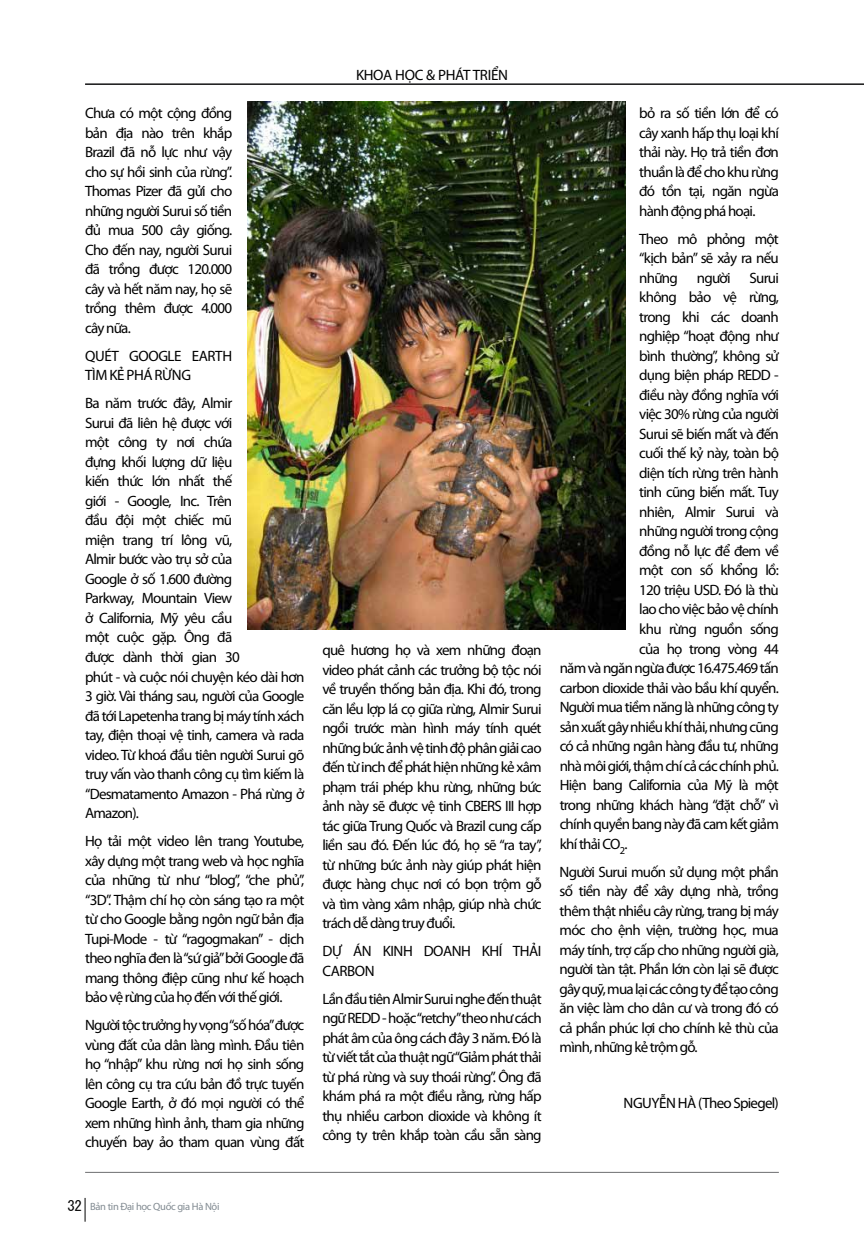
<style>
.page{position:relative;width:864px;height:1242px;background:#fff}
.page>*{position:absolute;margin:0;border:0;box-sizing:border-box;transform-origin:0 0}
.t1{font:15px/19.5px "Myriad Pro";letter-spacing:-.05em;color:#000;text-align:justify}
.t2{font:15px/19.5px "Myriad Pro";letter-spacing:-.03em;color:#000}
.t3{font:15px "Myriad Pro";letter-spacing:-.02em;color:#000}
.t4{font:10.5px "Myriad Pro";letter-spacing:-.03em;color:#828b92}
.s1{font-family:"MS Gothic";font-size:14.25px;color:#000}
</style>
<div class="page">
<img style="left:247px;top:101px;width:378px;height:528px">
<hr style="left:85px;top:1172px;width:693px;height:1px;background:#6d6e71">
<svg style="left:85px;top:1198px;width:1px;height:23px"></svg>
<hr style="left:85px;top:84px;width:778px;height:1px;background:#0a0a0b">
<p class="t1" style="left:85px;top:103px;width:149px">Chưa có một cộng đồng bản địa nào trên khắp Brazil đã nỗ lực như vậy cho sự hồi sinh của rừng”.<br>Thomas Pizer đã gửi cho những người Surui số tiền đủ mua 500 cây giống.<br>Cho đến nay, người Surui đã trồng được 120.000 cây và hết năm nay, họ sẽ trồng thêm được 4.000 cây nữa.</p>
<p class="t2" style="left:85px;top:346px;width:148px">Quét Google Earth tìm kẻ phá rừng</p>
<p class="t1" style="left:85px;top:393px;width:221px;text-align:left">Ba năm trước đây, Almir<br>Surui đã liên hệ được với<br>một công ty nơi chứa<br>đựng khối lượng dữ liệu<br>kiến thức lớn nhất thế<br>giới - Google, I nc. Trên<br>đầu đội một chiếc mũ<br>miện trang trí lông vũ,<br>Almir bước vào trụ sở của<br>Google ở số 1.600 đường<br>Parkway, Mountain View<br>ở California, Mỹ yêu cầu<br>một cuộc gặp. Ông đã<br>được dành thời gian 30<br>phút - và cuộc nói chuyện kéo dài hơn<br>3 giờ. Vài tháng sau, người của Google đã tới Lapetenha trang bị máy tính xách tay, điện thoại vệ tinh, camera và rada video. Từ khoá đầu tiên người Surui gõ truy vấn vào thanh công cụ tìm kiếm là “Desmatamento Amazon - Phá rừng ở<br>Amazon).</p>
<p class="t1" style="left:85px;top:831px;width:221px">Họ tải một video lên trang Youtube, xây dựng một trang web và học nghĩa của những từ như “blog”, “che phủ”, “3D”. Thậm chí họ còn sáng tạo ra một từ cho Google bằng ngôn ngữ bản địa Tupi-Mode - từ “ragogmakan” - dịch theo nghĩa đen là “sứ giả”bởi Google đã mang thông điệp cũng như kế hoạch bảo vệ rừng của họ đến với thế giới.</p>
<p class="t1" style="left:85px;top:1015px;width:221px">Người tộc trưởng hy vọng “số hóa”được vùng đất của dân làng mình. Đầu tiên họ “nhập” khu rừng nơi họ sinh sống lên công cụ tra cứu bản đồ trực tuyến Google Earth, ở đó mọi người có thể xem những hình ảnh, tham gia những chuyến bay ảo tham quan vùng đất</p>
<p class="t3" style="left:356px;top:65px;width:153px">khoa học &amp; phát triển</p>
<p class="t1" style="left:322px;top:640px;width:221px">quê hương họ và xem những đoạn video phát cảnh các trưởng bộ tộc nói về truyền thống bản địa. Khi đó, trong căn lều lợp lá cọ giữa rừng, Almir Surui ngồi trước màn hình máy tính quét những bức ảnh vệ tinh độ phân giải cao đến từ inch để phát hiện những kẻ xâm phạm trái phép khu rừng, những bức ảnh này sẽ được vệ tinh CBERS III hợp tác giữa Trung Quốc và Brazil cung cấp liền sau đó. Đến lúc đó, họ sẽ “ra tay”, từ những bức ảnh này giúp phát hiện được hàng chục nơi có bọn trộm gỗ và tìm vàng xâm nhập, giúp nhà chức trách dễ dàng truy đuổi.</p>
<p class="t2" style="left:322px;top:941px;width:220px">Dự án kinh doanh khí thải carbon</p>
<p class="t1" style="left:322px;top:989px;width:221px">Lần đầu tiên Almir Surui nghe đến thuật ngữ REDD - hoặc “retchy”theo như cách phát âm của ông cách đây 3 năm. Đó là từ viết tắt của thuật ngữ “Giảm phát thải từ phá rừng và suy thoái rừng”. Ông đã khám phá ra một điều rằng, rừng hấp thụ nhiều carbon dioxide và không ít công ty trên khắp toàn cầu sẵn sàng</p>
<p class="t1" style="left:639px;top:103px;width:141px">bỏ ra số tiền lớn để có cây xanh hấp thụ loại khí thải này. Họ trả tiền đơn thuần là để cho khu rừng đó tồn tại, ngăn ngừa hành động phá hoại.</p>
<p class="t1" style="left:639px;top:229px;width:141px">Theo mô phỏng một “kịch bản” sẽ xảy ra nếu những</p>
<p class="t1" style="left:696px;top:268px;width:35px">người</p>
<p class="t1" style="left:749px;top:268px;width:31px">Surui</p>
<p class="t1" style="left:639px;top:287px;width:141px">không bảo vệ rừng,</p>
<p class="t1" style="left:639px;top:307px;width:141px">trong khi các doanh</p>
<p class="t1" style="left:639px;top:326px;width:141px">nghiệp “hoạt động như</p>
<p class="t1" style="left:639px;top:346px;width:141px">bình thường”, không sử</p>
<p class="t1" style="left:639px;top:365px;width:141px">dụng biện pháp REDD -</p>
<p class="t1" style="left:639px;top:385px;width:141px">điều này đồng nghĩa với</p>
<p class="t1" style="left:639px;top:404px;width:141px">việc 30% rừng của người</p>
<p class="t1" style="left:639px;top:424px;width:141px">Surui sẽ biến mất và đến</p>
<p class="t1" style="left:639px;top:443px;width:141px">cuối thế kỷ này, toàn bộ</p>
<p class="t1" style="left:639px;top:463px;width:141px">diện tích rừng trên hành</p>
<p class="t1" style="left:639px;top:482px;width:141px">tinh cũng biến mất. Tuy</p>
<p class="t1" style="left:639px;top:502px;width:141px">nhiên, Almir Surui và</p>
<p class="t1" style="left:639px;top:521px;width:141px">những người trong cộng</p>
<p class="t1" style="left:639px;top:541px;width:141px">đồng nỗ lực để đem về</p>
<p class="t1" style="left:639px;top:560px;width:141px">một con số khổng lồ:</p>
<p class="t1" style="left:639px;top:580px;width:141px">120 triệu USD. Đó là thù</p>
<p class="t1" style="left:639px;top:599px;width:141px">lao cho việc bảo vệ chính</p>
<p class="t1" style="left:639px;top:619px;width:141px">khu rừng nguồn sống</p>
<p class="t1" style="left:639px;top:638px;width:141px">của họ trong vòng 44</p>
<p class="t1" style="left:559px;top:658px;width:221px">năm và ngăn ngừa được 16.475.469 tấn</p>
<p class="t1" style="left:559px;top:677px;width:220px">carbon dioxide thải vào bầu khí quyển.</p>
<p class="t1" style="left:559px;top:697px;width:221px">Người mua tiềm năng là những công ty</p>
<p class="t1" style="left:559px;top:716px;width:220px">sản xuất gây nhiều khí thải, nhưng cũng</p>
<p class="t1" style="left:559px;top:736px;width:220px">có cả những ngân hàng đầu tư, những</p>
<p class="t1" style="left:559px;top:755px;width:220px">nhà môi giới, thậm chí cả các chính phủ.</p>
<p class="t1" style="left:559px;top:775px;width:221px">H iện bang California của Mỹ là một</p>
<p class="t1" style="left:559px;top:794px;width:221px">trong những khách hàng “đặt chỗ” vì</p>
<p class="t1" style="left:559px;top:814px;width:220px">chính quyền bang này đã cam kết giảm</p>
<p class="t1" style="left:559px;top:833px;width:69px">khí thải CO<sub>2</sub>.</p>
<p class="t1" style="left:559px;top:861px;width:221px">Người Surui muốn sử dụng một phần số tiền này để xây dựng nhà, trồng thêm thật nhiều cây rừng, trang bị máy móc cho ệnh viện, trường học, mua máy tính, trợ cấp cho những người già, người tàn tật. Phần lớn còn lại sẽ được gây quỹ, mua lại các công ty để tạo công ăn việc làm cho dân cư và trong đó có cả phần phúc lợi cho chính kẻ thù của mình, những kẻ trộm gỗ.</p>
<p class="t1" style="left:623px;top:1093px;width:157px">Nguyễn Hà (Theo Spiegel)</p>
<p class="t4" style="left:67px;top:1199px;width:153px"><span class="s1">32</span> Bản tin Đại học Quốc gia Hà Nội</p>
</div>
